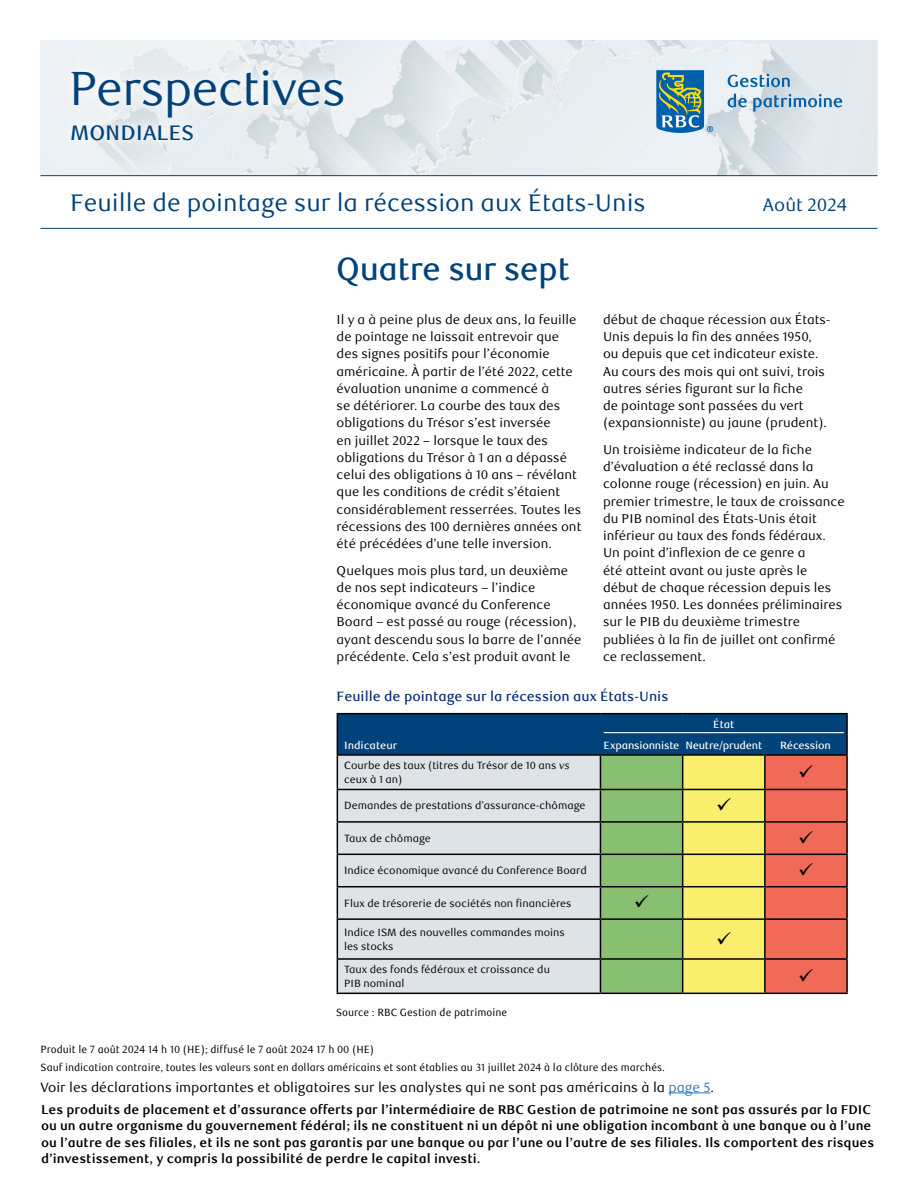
<style>
.page{position:relative;width:918px;height:1188px;background:#fff}
.page>*{position:absolute;margin:0;border:0;box-sizing:border-box;transform-origin:0 0}
.Cover_Global_Insight_title{font:48px "RBC Display";color:#00427a}
.Headline{font:500 32.25px "RBC Display";color:#00427a}
.Breakout_title{font:24px "RBC Text";color:#00427a}
.Cover_Global_Insight_title-2{font:500 21px "RBC Text";color:#00427a}
.Breakout_date{font:18px "RBC Text";color:#00427a}
.Cover_Cover_disclaimer_footer{font:13.5px "RBC Text";color:#000}
.t1{font:500 13.5px "RBC Text";color:#002d74}
.Non-FA_Sections_Body_text{font:12.75px/17.2px "RBC Text";color:#000}
.Cover_Cover_disclaimer_footer-2{font:700 12.75px/16.5px "RBC Text";color:#000}
.Tables_Normal_Table_text{font:10.5px/14.2px "RBC Text";color:#000}
.Cover_Cover_tiny_legal{font:10.5px "RBC Text Cond";color:#000}
.Tables_Normal_Table_col_head{font:500 10.5px "RBC Text Tabular";letter-spacing:-.02em;color:#fff}
.Exhibits_Exhibit_Source{font:10.5px "RBC Text Cond";color:#000}
.Tables_Normal_Table_col_head-2{font:500 10.5px "RBC Text Tabular";color:#fff}
.Tables_Normal_Table_col_head_w_rule{font:500 10.5px "RBC Text Tabular";color:#fff}
.s1{font-style:italic}
.s2{color:#3174b5}
</style>
<div class="page">
<img style="left:40px;top:40px;width:838px;height:135px">
<hr style="left:40px;top:175px;width:838px;height:1px;background:#00427a">
<hr style="left:40px;top:228px;width:838px;height:1px;background:#00427a">
<svg style="left:656px;top:70px;width:57px;height:63px;background:#5e94a1"></svg>
<svg style="left:728px;top:74px;width:62px;height:13px"></svg>
<svg style="left:728px;top:94px;width:19px;height:13px"></svg>
<svg style="left:753px;top:94px;width:89px;height:18px;background:#a1c0d6"></svg>
<svg style="left:52px;top:52px;width:310px;height:107px;background:#e6ecef"></svg>
<div style="left:65px;top:63px;width:285px;height:83px;background:#fff;opacity:.75"></div>
<hr style="left:846px;top:756px;width:2px;height:33px;background:#000">
<hr style="left:765px;top:789px;width:83px;height:1px;background:#000">
<hr style="left:846px;top:790px;width:2px;height:31px;background:#000">
<hr style="left:765px;top:821px;width:83px;height:2px;background:#000">
<hr style="left:846px;top:823px;width:2px;height:31px;background:#000">
<hr style="left:765px;top:854px;width:83px;height:1px;background:#000">
<hr style="left:846px;top:855px;width:2px;height:31px;background:#000">
<hr style="left:765px;top:886px;width:83px;height:1px;background:#000">
<hr style="left:846px;top:887px;width:2px;height:31px;background:#000">
<hr style="left:765px;top:918px;width:83px;height:2px;background:#000">
<hr style="left:846px;top:920px;width:2px;height:38px;background:#000">
<hr style="left:765px;top:958px;width:83px;height:2px;background:#000">
<hr style="left:846px;top:960px;width:2px;height:33px;background:#000">
<hr style="left:337px;top:993px;width:263px;height:1px;background:#000">
<hr style="left:600px;top:993px;width:83px;height:1px;background:#000">
<hr style="left:683px;top:993px;width:82px;height:1px;background:#000">
<hr style="left:765px;top:993px;width:83px;height:1px;background:#000">
<hr style="left:846px;top:714px;width:2px;height:20px;background:#000">
<hr style="left:600px;top:713px;width:83px;height:1px;background:#000">
<hr style="left:683px;top:713px;width:82px;height:1px;background:#000">
<hr style="left:765px;top:713px;width:83px;height:1px;background:#000">
<hr style="left:846px;top:734px;width:2px;height:20px;background:#000">
<hr style="left:765px;top:754px;width:83px;height:2px;background:#000">
<hr style="left:337px;top:713px;width:263px;height:1px;background:#000">
<hr style="left:668px;top:1093px;width:43px;height:1px;background:#3174b5">
<svg style="left:337px;top:714px;width:510px;height:279px;background:#adac99"></svg>
<p class="Cover_Global_Insight_title" style="left:70px;top:61px;width:277px">Perspectives</p>
<p class="Cover_Global_Insight_title-2" style="left:70px;top:120px;width:126px">MONDIALES</p>
<h1 class="Breakout_title" style="left:70px;top:189px;width:577px">Feuille de pointage sur la récession aux États-Unis</h1>
<p class="Breakout_date" style="left:763px;top:195px;width:86px">Août 2024</p>
<h2 class="Headline" style="left:337px;top:250px;width:234px">Quatre sur sept</h2>
<p class="Non-FA_Sections_Body_text" style="left:337px;top:311px;width:246px">Il y a à peine plus de deux ans, la feuille de pointage ne laissait entrevoir que des signes positifs pour l’économie américaine. À partir de l’été 2022, cette évaluation unanime a commencé à<br>se détériorer. La courbe des taux des obligations du Trésor s’est inversée<br>en juillet 2022 – lorsque le taux des obligations du Trésor à 1 an a dépassé celui des obligations à 10 ans – révélant que les conditions de crédit s’étaient considérablement resserrées. Toutes les récessions des 100 dernières années ont été précédées d’une telle inversion.</p>
<p class="Non-FA_Sections_Body_text" style="left:337px;top:562px;width:246px">Quelques mois plus tard, un deuxième de nos sept indicateurs – l’indice économique avancé du Conference Board – est passé au rouge (récession), ayant descendu sous la barre de l’année précédente. Cela s’est produit avant le</p>
<p class="Non-FA_Sections_Body_text" style="left:603px;top:311px;width:229px">début de chaque récession aux États-Unis depuis la fin des années 1950, ou depuis que cet indicateur existe.<br>Au cours des mois qui ont suivi, trois autres séries figurant sur la fiche<br>de pointage sont passées du vert (expansionniste) au jaune (prudent).</p>
<p class="Non-FA_Sections_Body_text" style="left:603px;top:441px;width:243px">Un troisième indicateur de la fiche d’évaluation a été reclassé dans la colonne rouge (récession) en juin. Au premier trimestre, le taux de croissance du PIB nominal des États-Unis était inférieur au taux des fonds fédéraux.<br>Un point d’inflexion de ce genre a<br>été atteint avant ou juste après le début de chaque récession depuis les années 1950. Les données préliminaires sur le PIB du deuxième trimestre publiées à la fin de juillet ont confirmé ce reclassement.</p>
<p class="t1" style="left:337px;top:689px;width:333px">Feuille de pointage sur la récession aux États-Unis</p>
<p class="Tables_Normal_Table_col_head-2" style="left:344px;top:739px;width:55px">Indicateur</p>
<p class="Tables_Normal_Table_col_head_w_rule" style="left:713px;top:718px;width:23px">État</p>
<p class="Tables_Normal_Table_col_head" style="left:604px;top:739px;width:77px">Expansionniste</p>
<p class="Tables_Normal_Table_col_head" style="left:685px;top:739px;width:78px">Neutre/prudent</p>
<p class="Tables_Normal_Table_col_head" style="left:780px;top:739px;width:52px">Récession</p>
<p class="Tables_Normal_Table_text" style="left:344px;top:758px;width:227px">Courbe des taux (titres du Trésor de 10 ans <span class="s1">vs </span>ceux à 1 an)</p>
<p class="Tables_Normal_Table_text" style="left:344px;top:799px;width:243px">Demandes de prestations d’assurance-chômage</p>
<p class="Tables_Normal_Table_text" style="left:344px;top:831px;width:88px">Taux de chômage</p>
<p class="Tables_Normal_Table_text" style="left:344px;top:864px;width:244px">Indice économique avancé du Conference Board</p>
<p class="Tables_Normal_Table_text" style="left:344px;top:896px;width:229px">Flux de trésorerie de sociétés non financières</p>
<p class="Tables_Normal_Table_text" style="left:344px;top:925px;width:222px">Indice ISM des nouvelles commandes moins les stocks</p>
<p class="Tables_Normal_Table_text" style="left:344px;top:962px;width:207px">Taux des fonds fédéraux et croissance du<br>PIB nominal</p>
<p class="Exhibits_Exhibit_Source" style="left:336px;top:1006px;width:173px">Source : RBC Gestion de patrimoine</p>
<p class="Cover_Cover_tiny_legal" style="left:40px;top:1043px;width:335px">Produit le 7 août 2024 14 h 10 (HE); diffusé le 7 août 2024 17 h 00 (HE)</p>
<p class="Cover_Cover_disclaimer_footer" style="left:40px;top:1079px;width:675px">Voir les déclarations importantes et obligatoires sur les analystes qui ne sont pas américains à la <span class="s2">page 5</span>.</p>
<p class="Cover_Cover_tiny_legal" style="left:40px;top:1061px;width:626px">Sauf indication contraire, toutes les valeurs sont en dollars américains et sont établies au 31 juillet 2024 à la clôture des marchés.</p>
<p class="Cover_Cover_disclaimer_footer-2" style="left:41px;top:1101px;width:835px">Les produits de placement et d’assurance offerts par l’intermédiaire de RBC Gestion de patrimoine ne sont pas assurés par la FDIC ou un autre organisme du gouvernement fédéral; ils ne constituent ni un dépôt ni une obligation incombant à une banque ou à l’une ou l’autre de ses filiales, et ils ne sont pas garantis par une banque ou par l’une ou l’autre de ses filiales. Ils comportent des risques d’investissement, y compris la possibilité de perdre le capital investi.</p>
</div>
